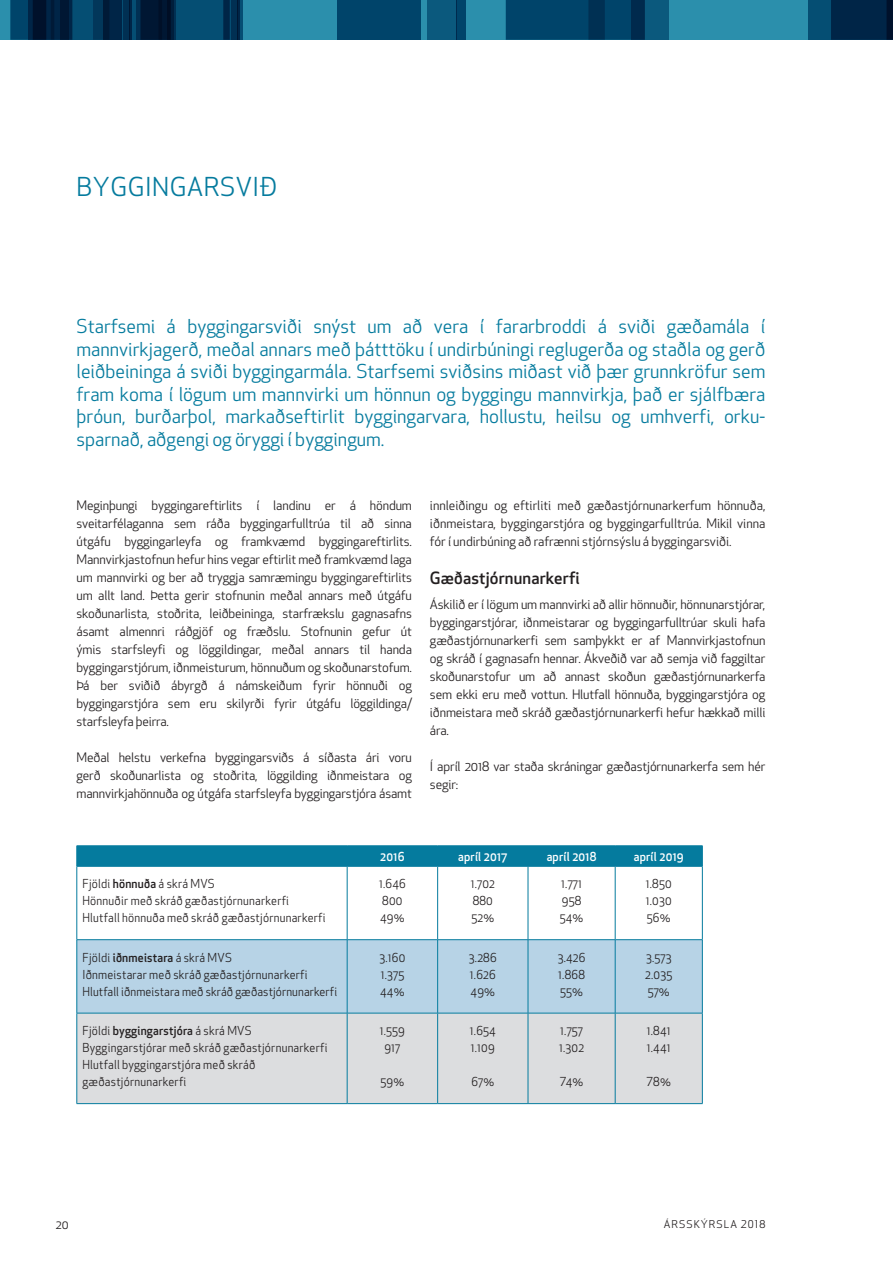
<style>
.page{position:relative;width:893px;height:1263px;background:#fff}
.page>*{position:absolute;margin:0;border:0;box-sizing:border-box;transform-origin:0 0}
.t1{font:25.5px "Apex New";letter-spacing:.02em;color:#057b9e}
.t2{font:18.75px/22.5px "Apex New";color:#057b9e;text-align:justify}
.t3{font:500 16.5px "Apex New";letter-spacing:.01em;color:#231f20}
.t4{font:12.75px/18px "Apex New";letter-spacing:-.01em;color:#231f20;text-align:justify}
.t5{font:12.15px/17.1px "Apex New";letter-spacing:.02em;color:#231f20;scale:.95 1}
.t6{font:500 12.15px "Apex New";letter-spacing:.02em;color:#fff;scale:.95 1}
.t7{font:12px "Apex New";color:#231f20}
.t8{font:10.5px "Apex New";letter-spacing:.1em;color:#231f20}
.s1{font-weight:500}
</style>
<div class="page">
<div style="left:483px;top:0;width:410px;height:40px;background:#2b8fac"></div>
<div style="left:0;top:0;width:483px;height:40px;background:#2b8fac"></div>
<div style="left:632px;top:0;width:37px;height:40px;background:#0b597d"></div>
<div style="left:427px;top:0;width:29px;height:40px;background:#0b597d"></div>
<div style="left:456px;top:0;width:10px;height:40px;background:#00446a"></div>
<svg style="left:506px;top:0;width:139px;height:40px;background:#003f64"></svg>
<div style="left:10px;top:0;width:62px;height:40px;background:#00446a"></div>
<div style="left:337px;top:0;width:84px;height:40px;background:#00446a"></div>
<svg style="left:135px;top:0;width:108px;height:40px;background:#044b6f"></svg>
<svg style="left:28px;top:0;width:107px;height:40px;background:#02395c"></svg>
<hr style="left:51px;top:0;width:3px;height:40px;background:#057b9e">
<svg style="left:171px;top:0;width:5px;height:40px"></svg>
<div style="left:231px;top:0;width:6px;height:40px;background:#013053"></div>
<div style="left:60px;top:0;width:8px;height:40px;background:#001733"></div>
<div style="left:123px;top:0;width:7px;height:40px;background:#013053"></div>
<hr style="left:130px;top:0;width:2px;height:40px;background:#057b9e">
<div style="left:141px;top:0;width:30px;height:40px;background:linear-gradient(to right,#001936,#001129)"></div>
<hr style="left:237px;top:0;width:3px;height:40px;background:#057b9e">
<div style="left:223px;top:0;width:7px;height:40px;background:#002547"></div>
<div style="left:33px;top:0;width:13px;height:40px;background:#00112b"></div>
<div style="left:104px;top:0;width:18px;height:40px;background:linear-gradient(to bottom,#002243,#002243)"></div>
<div style="left:808px;top:0;width:85px;height:40px;background:#054e73"></div>
<svg style="left:831px;top:0;width:62px;height:40px;background:#002344"></svg>
<div style="left:78px;top:940px;width:624px;height:73px;background:#b7d3e6"></div>
<div style="left:78px;top:1014px;width:624px;height:89px;background:#dcdddf"></div>
<hr style="left:77px;top:845px;width:270px;height:1px;background:#057b9e">
<hr style="left:347px;top:845px;width:91px;height:1px;background:#057b9e">
<hr style="left:438px;top:845px;width:90px;height:1px;background:#057b9e">
<hr style="left:528px;top:845px;width:87px;height:1px;background:#057b9e">
<hr style="left:615px;top:845px;width:88px;height:1px;background:#057b9e">
<div style="left:77px;top:846px;width:626px;height:20px;background:#057b9e"></div>
<hr style="left:77px;top:866px;width:270px;height:1px;background:#057b9e">
<hr style="left:77px;top:866px;width:1px;height:73px;background:#057b9e">
<hr style="left:347px;top:866px;width:91px;height:1px;background:#057b9e">
<hr style="left:347px;top:866px;width:1px;height:73px;background:#057b9e">
<hr style="left:438px;top:866px;width:90px;height:1px;background:#057b9e">
<hr style="left:437px;top:866px;width:1px;height:73px;background:#057b9e">
<hr style="left:528px;top:866px;width:87px;height:1px;background:#057b9e">
<hr style="left:528px;top:866px;width:1px;height:73px;background:#057b9e">
<hr style="left:615px;top:866px;width:88px;height:1px;background:#057b9e">
<hr style="left:615px;top:866px;width:1px;height:73px;background:#057b9e">
<hr style="left:702px;top:866px;width:1px;height:73px;background:#057b9e">
<hr style="left:77px;top:939px;width:270px;height:1px;background:#057b9e">
<hr style="left:77px;top:940px;width:1px;height:73px;background:#057b9e">
<hr style="left:347px;top:939px;width:91px;height:1px;background:#057b9e">
<hr style="left:347px;top:940px;width:1px;height:73px;background:#057b9e">
<hr style="left:438px;top:939px;width:90px;height:1px;background:#057b9e">
<hr style="left:437px;top:940px;width:1px;height:73px;background:#057b9e">
<hr style="left:528px;top:939px;width:87px;height:1px;background:#057b9e">
<hr style="left:528px;top:940px;width:1px;height:73px;background:#057b9e">
<hr style="left:615px;top:939px;width:88px;height:1px;background:#057b9e">
<hr style="left:615px;top:940px;width:1px;height:73px;background:#057b9e">
<hr style="left:702px;top:940px;width:1px;height:73px;background:#057b9e">
<hr style="left:77px;top:1013px;width:270px;height:1px;background:#057b9e">
<hr style="left:77px;top:1013px;width:1px;height:90px;background:#057b9e">
<hr style="left:347px;top:1013px;width:91px;height:1px;background:#057b9e">
<hr style="left:347px;top:1013px;width:1px;height:90px;background:#057b9e">
<hr style="left:438px;top:1013px;width:90px;height:1px;background:#057b9e">
<hr style="left:437px;top:1013px;width:1px;height:90px;background:#057b9e">
<hr style="left:528px;top:1013px;width:87px;height:1px;background:#057b9e">
<hr style="left:528px;top:1013px;width:1px;height:90px;background:#057b9e">
<hr style="left:615px;top:1013px;width:88px;height:1px;background:#057b9e">
<hr style="left:615px;top:1013px;width:1px;height:90px;background:#057b9e">
<hr style="left:702px;top:1013px;width:1px;height:90px;background:#057b9e">
<hr style="left:77px;top:1103px;width:270px;height:1px;background:#057b9e">
<hr style="left:347px;top:1103px;width:91px;height:1px;background:#057b9e">
<hr style="left:438px;top:1103px;width:90px;height:1px;background:#057b9e">
<hr style="left:528px;top:1103px;width:87px;height:1px;background:#057b9e">
<hr style="left:615px;top:1103px;width:88px;height:1px;background:#057b9e">
<h1 class="t1" style="left:77px;top:170px;width:202px">BYGGINGARSVIÐ</h1>
<p class="t2" style="left:77px;top:315px;width:690px">Starfsemi á byggingarsviði snýst um að vera í fararbroddi á sviði gæðamála í mannvirkjagerð, meðal annars með þátttöku í undirbúningi reglugerða og staðla og gerð leiðbeininga á sviði byggingarmála. Starfsemi sviðsins miðast við þær grunnkröfur sem fram koma í lögum um mannvirki um hönnun og byggingu mannvirkja, það er sjálfbæra þróun, burðarþol, markaðseftirlit byggingarvara, hollustu, heilsu og umhverfi, orku&shy;sparnað, aðgengi og öryggi í byggingum.</p>
<p class="t4" style="left:77px;top:497px;width:337px">Meginþungi byggingareftirlits í landinu er á höndum sveitarfélaganna sem ráða byggingarfulltrúa til að sinna útgáfu byggingarleyfa og framkvæmd byggingareftirlits.<br>Mannvirkjastofnun hefur hins vegar eftirlit með framkvæmd laga um mannvirki og ber að tryggja samræmingu byggingareftirlits um allt land. Þetta gerir stofnunin meðal annars með útgáfu skoðunarlista, stoðrita, leiðbeininga, starfrækslu gagnasafns ásamt almennri ráðgjöf og fræðslu. Stofnunin gefur út ýmis starfsleyfi og löggildingar, meðal annars til handa byggingarstjórum, iðnmeisturum, hönnuðum og skoðunarstofum.<br>Þá ber sviðið ábyrgð á námskeiðum fyrir hönnuði og byggingarstjóra sem eru skilyrði fyrir útgáfu löggildinga/ starfsleyfa þeirra.</p>
<p class="t4" style="left:77px;top:749px;width:337px">Meðal helstu verkefna byggingarsviðs á síðasta ári voru gerð skoðunarlista og stoðrita, löggilding iðnmeistara og mannvirkjahönnuða og útgáfa starfsleyfa byggingarstjóra ásamt</p>
<p class="t4" style="left:430px;top:497px;width:337px">innleiðingu og eftirliti með gæðastjórnunarkerfum hönnuða, iðnmeistara, byggingarstjóra og byggingarfulltrúa. Mikil vinna fór í undirbúning að rafrænni stjórnsýslu á byggingarsviði.</p>
<p class="t3" style="left:430px;top:567px;width:151px">Gæðastjórnunarkerfi</p>
<p class="t4" style="left:430px;top:595px;width:337px">Áskilið er í lögum um mannvirki að allir hönnuðir, hönnunarstjórar, byggingarstjórar, iðnmeistarar og byggingarfulltrúar skuli hafa gæðastjórnunarkerfi sem samþykkt er af Mannvirkjastofnun og skráð í gagnasafn hennar. Ákveðið var að semja við faggiltar skoðunarstofur um að annast skoðun gæðastjórnunarkerfa sem ekki eru með vottun. Hlutfall hönnuða, byggingarstjóra og iðnmeistara með skráð gæðastjórnunarkerfi hefur hækkað milli ára.</p>
<p class="t4" style="left:430px;top:757px;width:337px">Í apríl 2018 var staða skráningar gæðastjórnunarkerfa sem hér segir:</p>
<p class="t6" style="left:380px;top:848px;width:27px">2016</p>
<p class="t6" style="left:458px;top:848px;width:53px">apríl 2017</p>
<p class="t6" style="left:547px;top:848px;width:54px">apríl 2018</p>
<p class="t6" style="left:634px;top:848px;width:54px">apríl 2019</p>
<p class="t5" style="left:82px;top:875px;width:257px">Fjöldi <span class="s1">hönnuða</span> á skrá MVS<br>Hönnuðir með skráð gæðastjórnunarkerfi<br>Hlutfall hönnuða með skráð gæðastjórnunarkerfi</p>
<p class="t5" style="left:379px;top:875px;width:30px">1.646<br>800<br>49%</p>
<p class="t5" style="left:471px;top:875px;width:27px">1.702<br>880<br>52%</p>
<p class="t5" style="left:560px;top:875px;width:26px">1.771<br>958<br>54%</p>
<p class="t5" style="left:646px;top:875px;width:29px;text-align:justify">1.850<br>1.030<br>56%</p>
<p class="t5" style="left:82px;top:948px;width:269px">Fjöldi <span class="s1">iðnmeistara</span> á skrá MVS<br>Iðnmeistarar með skráð gæðastjórnunarkerfi<br>Hlutfall iðnmeistara með skráð gæðastjórnunarkerfi</p>
<p class="t5" style="left:379px;top:948px;width:29px;text-align:justify">3.160<br>1.375<br>44%</p>
<p class="t5" style="left:469px;top:948px;width:31px;text-align:justify">3.286<br>1.626<br>49%</p>
<p class="t5" style="left:558px;top:948px;width:31px;text-align:justify">3.426<br>1.868<br>55%</p>
<p class="t5" style="left:645px;top:948px;width:30px;text-align:justify">3.573<br>2.035<br>57%</p>
<p class="t5" style="left:82px;top:1022px;width:259px">Fjöldi <span class="s1">byggingarstjóra</span> á skrá MVS Byggingarstjórar með skráð gæðastjórnunarkerfi Hlutfall byggingarstjóra með skráð gæðastjórnunarkerfi</p>
<p class="t5" style="left:380px;top:1022px;width:28px;text-align:center">1.559<br>917</p>
<p class="t5" style="left:470px;top:1022px;width:29px">1.654<br>1.109</p>
<p class="t5" style="left:471px;top:1073px;width:26px">67%</p>
<p class="t5" style="left:647px;top:1022px;width:27px">1.841<br>1.441</p>
<p class="t5" style="left:646px;top:1073px;width:27px">78%</p>
<p class="t5" style="left:559px;top:1022px;width:28px">1.757<br>1.302</p>
<p class="t5" style="left:560px;top:1073px;width:26px">74%</p>
<p class="t5" style="left:381px;top:1073px;width:26px">59%</p>
<p class="t7" style="left:56px;top:1217px;width:14px">20</p>
<p class="t8" style="left:664px;top:1217px;width:103px">ÁRSSKÝRSLA 2018</p>
</div>
